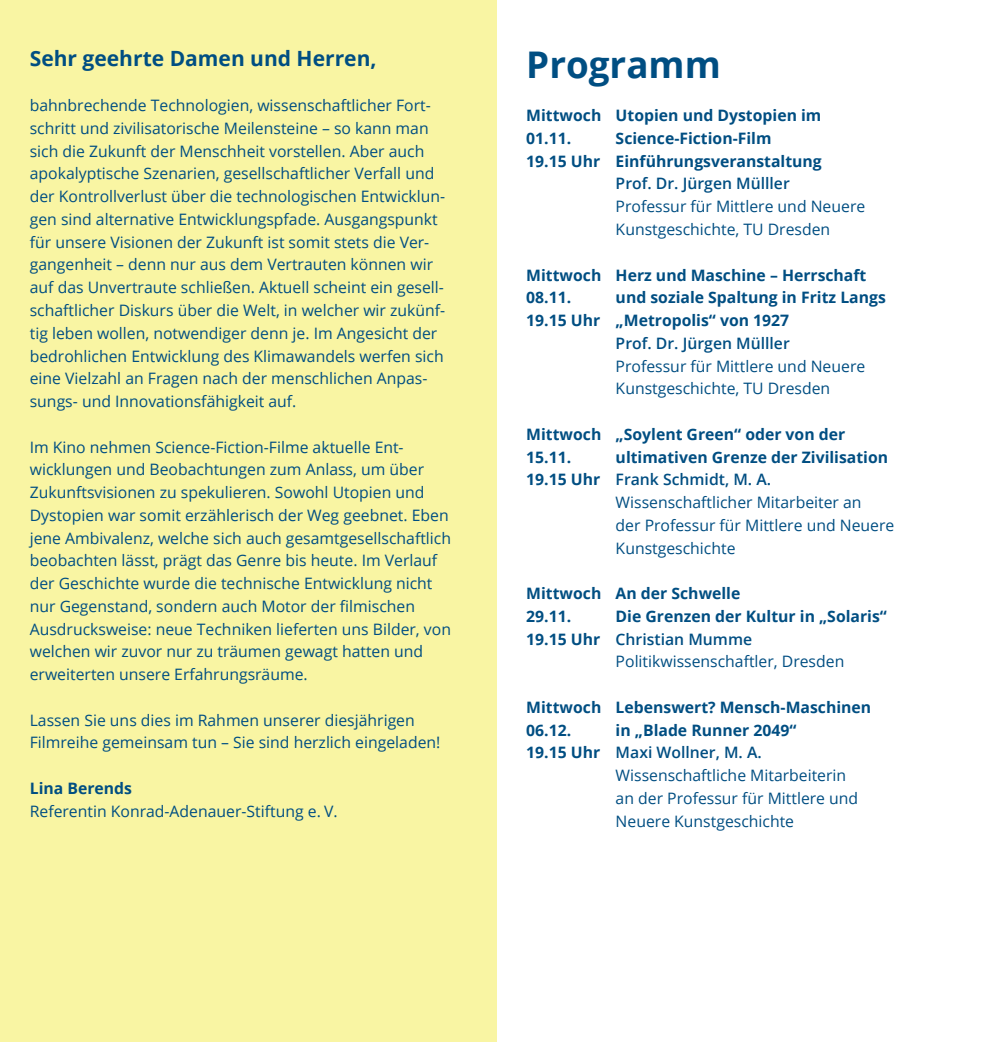
<style>
.page{position:relative;width:993px;height:1042px;background:#fff}
.page>*{position:absolute;margin:0;border:0;box-sizing:border-box;transform-origin:0 0}
.Headline_Programm{font:700 36.75px "Open Sans";color:#004e82}
.Headline_Anrede{font:700 21px "Open Sans";color:#004e82}
.Fließtext{font:15.75px/22.8px "Open Sans";color:#004e82}
.Fließtext-2{font:700 15.75px/22.8px "Open Sans";color:#004e82}
.Fließtext-3{font:600 15.75px "Open Sans";color:#004e82}
.s1{font-weight:700}
</style>
<div class="page">
<div style="left:0;top:0;width:496px;height:1042px;background:#f9f5a3"></div>
<p class="Headline_Anrede" style="left:30px;top:43px;width:348px">Sehr geehrte Damen und Herren,</p>
<p class="Fließtext" style="left:30px;top:94px;width:417px">bahnbrechende Technologien, wissenschaftlicher Fort&shy;schritt und zivilisatorische Meilensteine – so kann man sich die Zukunft der Menschheit vorstellen. Aber auch apokalyptische Szenarien, gesellschaftlicher Verfall und der Kontrollverlust über die technologischen Entwicklun&shy;gen sind alternative Entwicklungspfade. Ausgangspunkt für unsere Visionen der Zukunft ist somit stets die Ver&shy;gangenheit – denn nur aus dem Vertrauten können wir auf das Unvertraute schließen. Aktuell scheint ein gesell&shy;schaftlicher Diskurs über die Welt, in welcher wir zukünf&shy;tig leben wollen, notwendiger denn je. Im Angesicht der bedrohlichen Entwicklung des Klimawandels werfen sich eine Vielzahl an Fragen nach der menschlichen Anpas&shy;sungs- und Innovationsfähigkeit auf.</p>
<p class="Fließtext" style="left:30px;top:435px;width:422px">Im Kino nehmen Science-Fiction-Filme aktuelle Ent&shy;wicklungen und Beobachtungen zum Anlass, um über Zukunftsvisionen zu spekulieren. Sowohl Utopien und Dystopien war somit erzählerisch der Weg geebnet. Eben jene Ambivalenz, welche sich auch gesamtgesellschaftlich beobachten lässt, prägt das Genre bis heute. Im Verlauf der Geschichte wurde die technische Entwicklung nicht nur Gegenstand, sondern auch Motor der filmischen Ausdrucksweise: neue Techniken lieferten uns Bilder, von welchen wir zuvor nur zu träumen gewagt hatten und erweiterten unsere Erfahrungsräume.</p>
<p class="Fließtext" style="left:30px;top:708px;width:412px">Lassen Sie uns dies im Rahmen unserer diesjährigen<br>Filmreihe gemeinsam tun – Sie sind herzlich eingeladen!</p>
<p class="Fließtext" style="left:30px;top:776px;width:309px"><span class="s1">Lina Berends<br></span>Referentin Konrad-Adenauer-Stiftung e. V.</p>
<p class="Headline_Programm" style="left:526px;top:38px;width:196px">Programm</p>
<p class="Fließtext-2" style="left:526px;top:104px;width:77px">Mittwoch</p>
<p class="Fließtext-2" style="left:526px;top:126px;width:46px">01.11.</p>
<p class="Fließtext-2" style="left:526px;top:149px;width:75px">19.15 Uhr</p>
<p class="Fließtext-2" style="left:615px;top:104px;width:207px">Utopien und Dystopien im</p>
<p class="Fließtext-2" style="left:615px;top:126px;width:157px">Science-Fiction-Film</p>
<p class="Fließtext-2" style="left:615px;top:149px;width:208px">Einführungsveranstaltung</p>
<p class="Fließtext-3" style="left:615px;top:173px;width:176px">Prof. Dr. Jürgen Mülller</p>
<p class="Fließtext" style="left:615px;top:195px;width:251px">Professur für Mittlere und Neuere</p>
<p class="Fließtext" style="left:615px;top:217px;width:216px">Kunstgeschichte, TU Dresden</p>
<p class="Fließtext-2" style="left:615px;top:263px;width:252px">Herz und Maschine – Herrschaft</p>
<p class="Fließtext-2" style="left:615px;top:286px;width:271px">und soziale Spaltung in Fritz Langs</p>
<p class="Fließtext-2" style="left:615px;top:308px;width:175px">„Metropolis“ von 1927</p>
<p class="Fließtext-3" style="left:615px;top:332px;width:176px">Prof. Dr. Jürgen Mülller</p>
<p class="Fließtext" style="left:615px;top:354px;width:251px">Professur für Mittlere und Neuere</p>
<p class="Fließtext" style="left:615px;top:377px;width:216px">Kunstgeschichte, TU Dresden</p>
<p class="Fließtext-2" style="left:615px;top:422px;width:274px">„Soylent Green“ oder von der ultimativen Grenze der Zivilisation</p>
<p class="Fließtext-3" style="left:615px;top:469px;width:157px">Frank Schmidt, M. A.</p>
<p class="Fließtext" style="left:615px;top:490px;width:247px">Wissenschaftlicher Mitarbeiter an</p>
<p class="Fließtext" style="left:615px;top:513px;width:280px">der Professur für Mittlere und Neuere</p>
<p class="Fließtext" style="left:615px;top:536px;width:121px">Kunstgeschichte</p>
<p class="Fließtext-2" style="left:615px;top:581px;width:126px">An der Schwelle</p>
<p class="Fließtext-2" style="left:615px;top:604px;width:273px">Die Grenzen der Kultur in „Solaris“</p>
<p class="Fließtext-3" style="left:615px;top:628px;width:138px">Christian Mumme</p>
<p class="Fließtext" style="left:615px;top:650px;width:230px">Politikwissenschaftler, Dresden</p>
<p class="Fließtext-2" style="left:615px;top:695px;width:257px">Lebenswert? Mensch-Maschinen in „Blade Runner 2049“</p>
<p class="Fließtext-3" style="left:615px;top:742px;width:148px">Maxi Wollner, M. A.</p>
<p class="Fließtext" style="left:615px;top:763px;width:232px">Wissenschaftliche Mitarbeiterin</p>
<p class="Fließtext" style="left:615px;top:786px;width:244px">an der Professur für Mittlere und</p>
<p class="Fließtext" style="left:615px;top:809px;width:180px">Neuere Kunstgeschichte</p>
<p class="Fließtext-2" style="left:526px;top:263px;width:77px">Mittwoch</p>
<p class="Fließtext-2" style="left:526px;top:286px;width:46px">08.11.</p>
<p class="Fließtext-2" style="left:526px;top:308px;width:75px">19.15 Uhr</p>
<p class="Fließtext-2" style="left:526px;top:422px;width:77px">Mittwoch</p>
<p class="Fließtext-2" style="left:526px;top:445px;width:46px">15.11.</p>
<p class="Fließtext-2" style="left:526px;top:468px;width:75px">19.15 Uhr</p>
<p class="Fließtext-2" style="left:526px;top:581px;width:77px">Mittwoch</p>
<p class="Fließtext-2" style="left:526px;top:604px;width:46px">29.11.</p>
<p class="Fließtext-2" style="left:526px;top:627px;width:75px">19.15 Uhr</p>
<p class="Fließtext-2" style="left:526px;top:695px;width:77px">Mittwoch</p>
<p class="Fließtext-2" style="left:526px;top:718px;width:46px">06.12.</p>
<p class="Fließtext-2" style="left:526px;top:741px;width:75px">19.15 Uhr</p>
</div>
